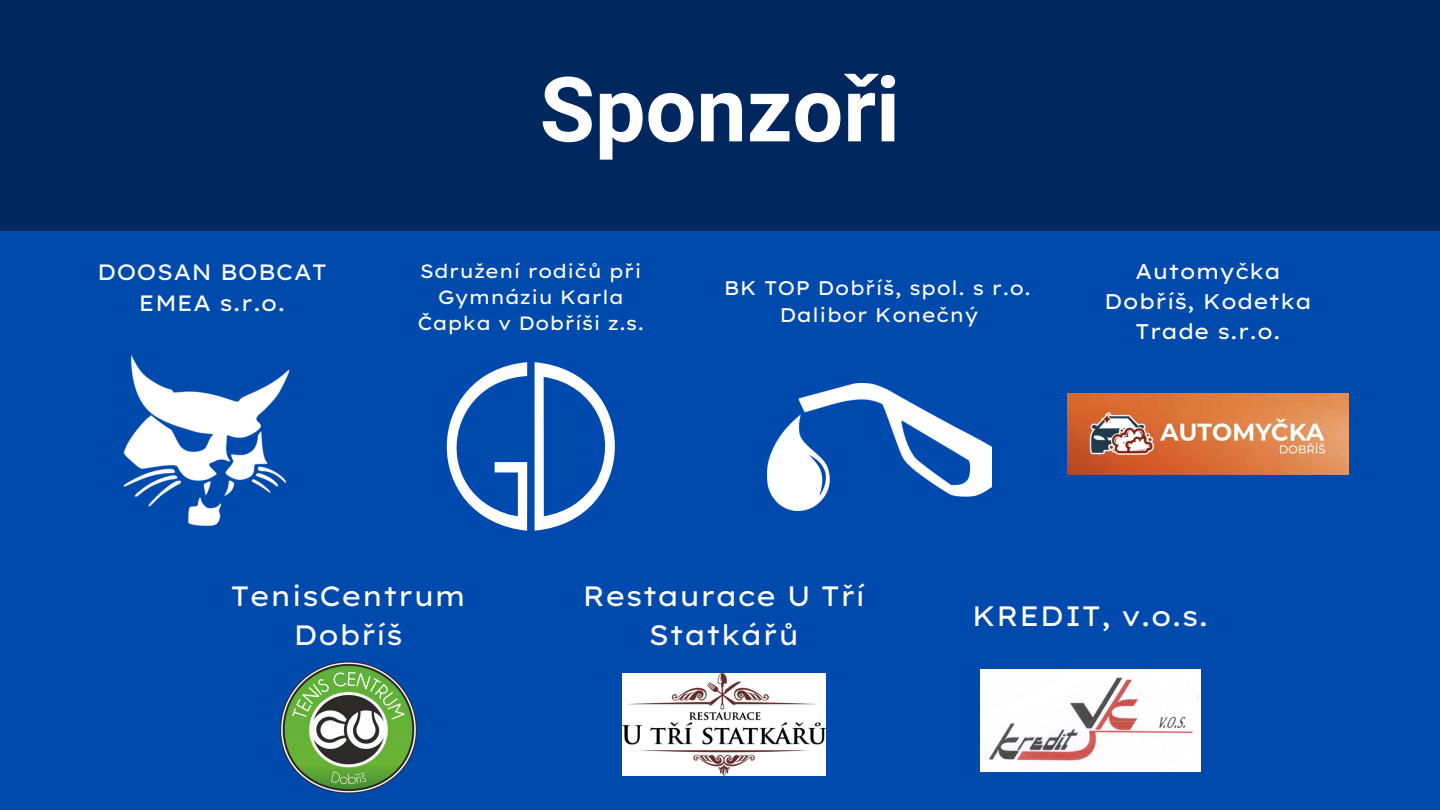
<style>
.page{position:relative;width:1440px;height:810px;background:#004aad}
.page>*{position:absolute;margin:0;border:0;box-sizing:border-box;transform-origin:0 0}
.t1{font:700 90px "Roboto";color:#fff}
.t2{font:28px/39px "Lexend Exa";color:#fff;text-align:center}
.t3{font:22.2px/30.8px "Lexend Exa";color:#fff;text-align:center}
.t4{font:21.3px/29.6px "Lexend Exa";color:#fff;text-align:center}
.t5{font:19.7px/27.5px "Lexend Exa";color:#fff;text-align:center}
.t6{font:19.2px/26.5px "Lexend Exa";color:#fff;text-align:center}
</style>
<div class="page">
<div style="left:0;top:0;width:1440px;height:231px;background:#00285f"></div>
<img style="left:123px;top:355px;width:167px;height:171px">
<svg style="left:446px;top:362px;width:81px;height:169px"></svg>
<svg style="left:535px;top:362px;width:80px;height:169px"></svg>
<img style="left:767px;top:383px;width:224px;height:127px">
<img style="left:1068px;top:393px;width:280px;height:81px">
<img style="left:280px;top:661px;width:137px;height:133px">
<img style="left:622px;top:674px;width:204px;height:102px">
<img style="left:980px;top:669px;width:220px;height:102px">
<h1 class="t1" style="left:540px;top:58px;width:362px">Sponzoři</h1>
<p class="t3" style="left:97px;top:257px;width:231px">DOOSAN BOBCAT<br>EMEA s.r.o.</p>
<p class="t6" style="left:417px;top:257px;width:228px">Sdružení rodičů při<br>Gymnáziu Karla<br>Čapka v Dobříši z.s.</p>
<p class="t5" style="left:724px;top:274px;width:309px">BK TOP Dobříš, spol. s r.o.<br>Dalibor Konečný</p>
<p class="t4" style="left:1104px;top:257px;width:209px">Automyčka<br>Dobříš, Kodetka<br>Trade s.r.o.</p>
<p class="t2" style="left:231px;top:576px;width:237px">TenisCentrum<br>Dobříš</p>
<p class="t2" style="left:582px;top:576px;width:284px">Restaurace U Tří<br>Statkářů</p>
<p class="t2" style="left:972px;top:596px;width:238px">KREDIT, v.o.s.</p>
</div>
